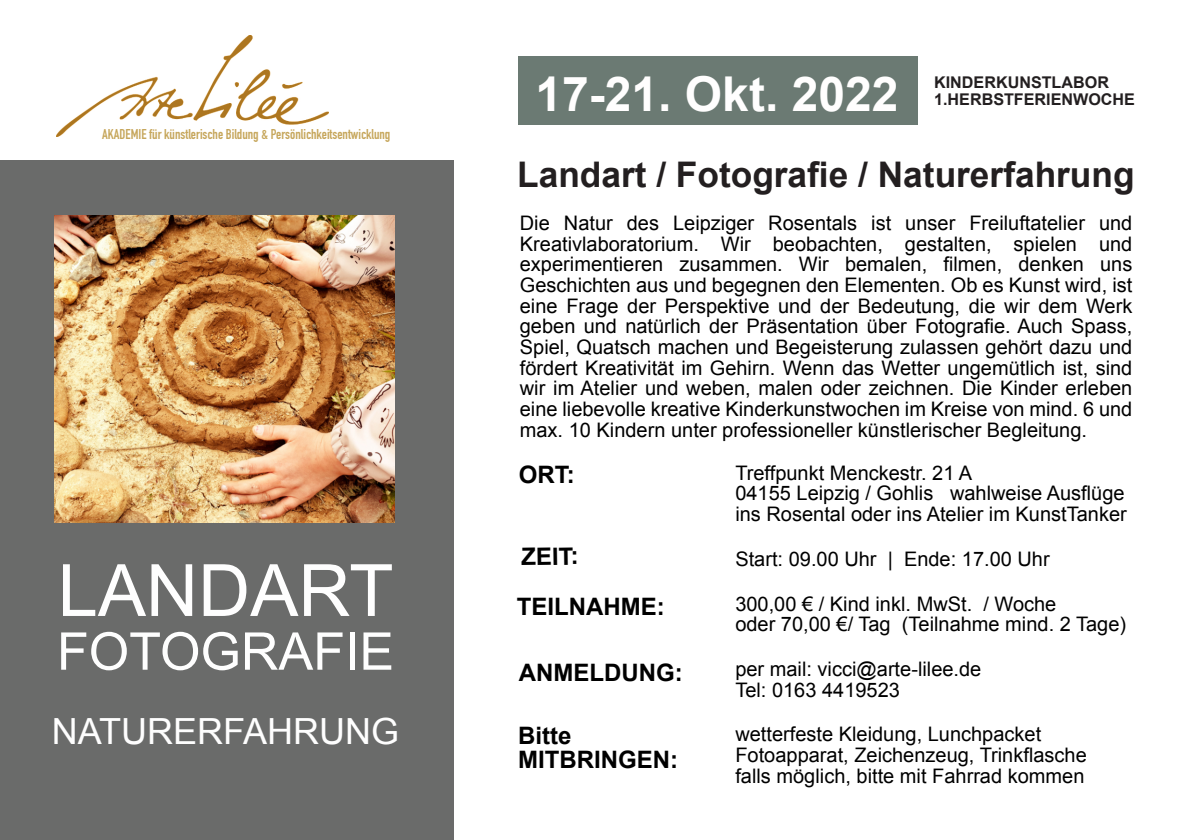
<style>
.page{position:relative;width:1191px;height:840px;background:#fff}
.page>*{position:absolute;margin:0;border:0;box-sizing:border-box;transform-origin:0 0}
.t1{font:72.2px "Arial";color:#fefefe}
.t2{font:52px "Arial";color:#fefefe}
.t3{font:700 48px "Arial";color:#fffefe}
.t4{font:36px "Arial";color:#fefefe}
.t5{font:700 35.2px "Arial";color:#231f20}
.t6{font:700 24px/24.8px "Arial";color:#000}
.t7{font:20px/20.6px "Arial";color:#000}
.t8{font:700 16.2px/16.6px "Arial";color:#231f20}
.t9{font:700 14px "DIN Condensed";color:#c6a65b}
</style>
<div class="page">
<div style="left:0;top:160px;width:454px;height:679px;background:#6a6b6a"></div>
<img style="left:57px;top:36px;width:272px;height:100px">
<div style="left:518px;top:57px;width:399px;height:68px;background:#6b7a73"></div>
<img style="left:54px;top:215px;width:341px;height:307px">
<p class="t9" style="left:102px;top:129px;width:290px">AKADEMIE für künstlerische Bildung &amp; Persönlichkeitsentwicklung</p>
<h1 class="t1" style="left:58px;top:563px;width:337px">LANDART</h1>
<h2 class="t2" style="left:57px;top:631px;width:339px">FOTOGRAFIE</h2>
<h3 class="t4" style="left:52px;top:717px;width:349px">NATURERFAHRUNG</h3>
<h3 class="t3" style="left:535px;top:76px;width:364px">17-21. Okt. 2022</h3>
<p class="t8" style="left:934px;top:76px;width:202px">KINDERKUNSTLABOR<br>1.HERBSTFERIENWOCHE</p>
<h3 class="t5" style="left:517px;top:161px;width:619px">Landart / Fotografie / Naturerfahrung</h3>
<p class="t7" style="left:520px;top:214px;width:614px;text-align:justify">Die Natur des Leipziger Rosentals ist unser Freiluftatelier und Kreativlaboratorium. Wir beobachten, gestalten, spielen und experimentieren zusammen. Wir bemalen, filmen, denken uns Geschichten aus und begegnen den Elementen. Ob es Kunst wird, ist eine Frage der Perspektive und der Bedeutung, die wir dem Werk geben und natürlich der Präsentation über Fotografie. Auch Spass, Spiel, Quatsch machen und Begeisterung zulassen gehört dazu und fördert Kreativität im Gehirn. Wenn das Wetter ungemütlich ist, sind wir im Atelier und weben, malen oder zeichnen. Die Kinder erleben eine liebevolle kreative Kinderkunstwochen im Kreise von mind. 6 und max. 10 Kindern unter professioneller künstlerischer Begleitung.</p>
<p class="t6" style="left:519px;top:464px;width:57px">ORT:</p>
<p class="t7" style="left:735px;top:464px;width:393px">Treffpunkt Menckestr. 21 A<br>04155 Leipzig / Gohlis wahlweise Ausflüge ins Rosental oder ins Atelier im KunstTanker</p>
<p class="t7" style="left:735px;top:550px;width:316px">Start: 09.00 Uhr | Ende: 17.00 Uhr</p>
<p class="t7" style="left:735px;top:594px;width:392px">300,00 € / Kind inkl. MwSt. / Woche<br>oder 70,00 €/ Tag (Teilnahme mind. 2 Tage)</p>
<p class="t7" style="left:735px;top:660px;width:247px">per mail: vicci@arte-lilee.de<br>Tel: 0163 4419523</p>
<p class="t7" style="left:735px;top:725px;width:353px">wetterfeste Kleidung, Lunchpacket<br>Fotoapparat, Zeichenzeug, Trinkflasche falls möglich, bitte mit Fahrrad kommen</p>
<p class="t6" style="left:521px;top:546px;width:59px;rotate:-1deg">ZEIT:</p>
<p class="t6" style="left:517px;top:596px;width:149px">TEILNAHME:</p>
<p class="t6" style="left:519px;top:662px;width:165px">ANMELDUNG:</p>
<p class="t6" style="left:518px;top:724px;width:161px">Bitte<br>MITBRINGEN:</p>
</div>
